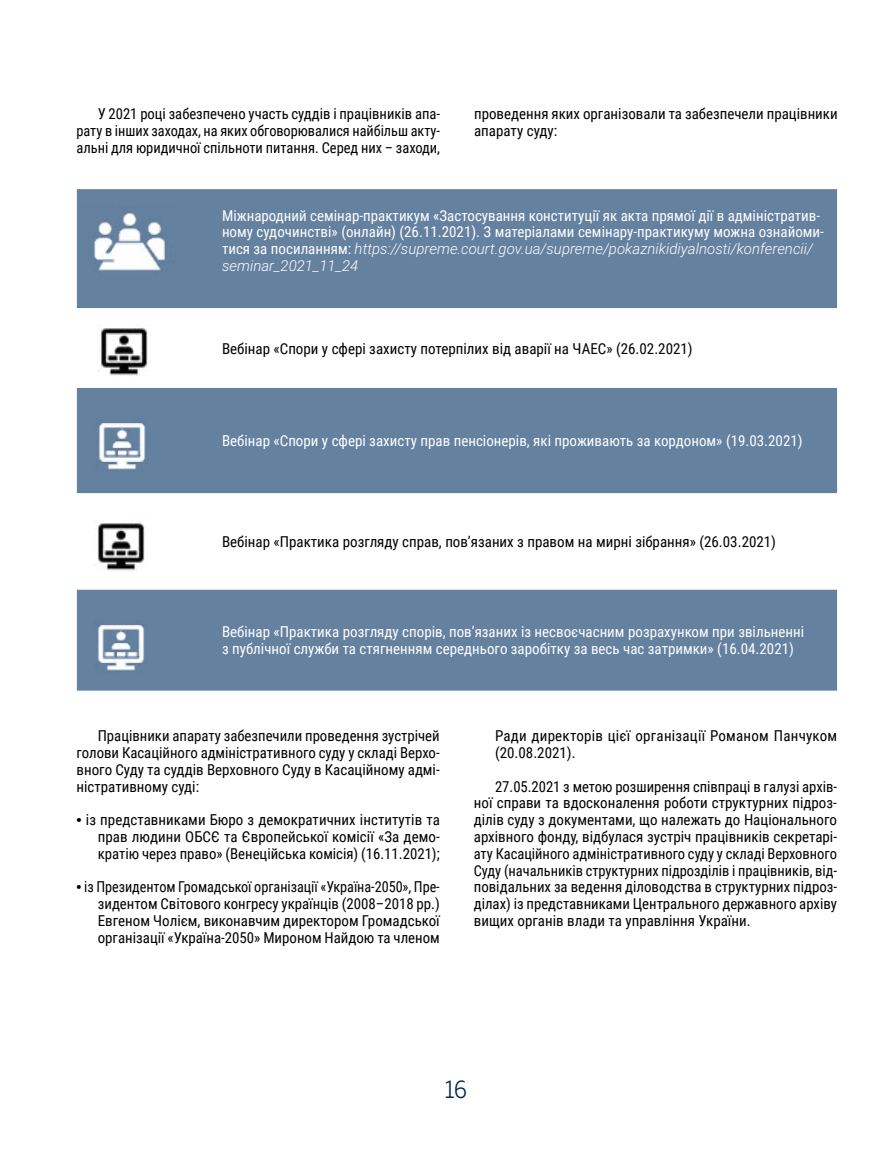
<style>
.page{position:relative;width:893px;height:1149px;background:#fff}
.page>*{position:absolute;margin:0;border:0;box-sizing:border-box;transform-origin:0 0}
.t1{font:300 25.5px "Muller Narrow";color:#002949}
.t2{font:15px/16.8px "Roboto Condensed";color:#000;text-align:justify}
.t3{font:15px/16.8px "Roboto Condensed";color:#fff}
.t4{font:15px/16.8px "Roboto Condensed";color:#000;text-align:justify;scale:.95 1}
.t5{font:italic 300 15px/16.8px "Roboto";color:#fff}
.s1{font-family:"Roboto Condensed";font-weight:400;font-style:normal}
.s2{font-family:"Times"}
</style>
<div class="page">
<svg style="left:77px;top:189px;width:760px;height:501px;fill:#6581a0"></svg>
<img style="left:98px;top:324px;width:53px;height:53px">
<img style="left:94px;top:519px;width:54px;height:53px">
<img style="left:95px;top:418px;width:53px;height:54px">
<img style="left:94px;top:620px;width:54px;height:53px">
<img style="left:81px;top:207px;width:98px;height:80px">
<p class="t2" style="left:77px;top:105px;width:365px;text-indent:21px">У 2021 році забезпечено участь суддів і працівників апа&shy;рату в інших заходах, на яких обговорювалися найбільш акту&shy;альні для юридичної спільноти питання. Серед них – заходи,</p>
<p class="t2" style="left:474px;top:105px;width:365px">проведення яких організовали та забезпечели працівники апарату суду:</p>
<p class="t3" style="left:222px;top:206px;width:603px">Міжнародний семінар-практикум «Застосування конституції як акта прямої дії в адміністратив&shy;ному судочинстві» (онлайн) (26.11.2021). З матеріалами семінару-практикуму можна ознайоми-</p>
<p class="t5" style="left:222px;top:240px;width:592px"><span class="s1">тися за посиланням:</span> https://supreme.court.gov.ua/supreme/pokaznikidiyalnosti/konferencii/ seminar_2021_11_24</p>
<p class="t2" style="left:222px;top:339px;width:472px">Вебінар «Спори у сфері захисту потерпілих від аварії на ЧАЕС» (26.02.2021)</p>
<p class="t3" style="left:222px;top:432px;width:582px">Вебінар «Спори у сфері захисту прав пенсіонерів, які проживають за кордоном» (19.03.2021)</p>
<p class="t2" style="left:222px;top:532px;width:556px">Вебінар «Практика розгляду справ, пов’язаних з правом на мирні зібрання» (26.03.2021)</p>
<p class="t3" style="left:222px;top:623px;width:584px">Вебінар «Практика розгляду спорів, пов’язаних із несвоєчасним розрахунком при звільненні з публічної служби та стягненням середнього заробітку за весь час затримки» (16.04.2021)</p>
<p class="t2" style="left:77px;top:726px;width:365px;text-indent:21px">Працівники апарату забезпечили проведення зустрічей голови Касаційного адміністративного суду у складі Верхо&shy;вного Суду та суддів Верховного Суду в Касаційному адмі&shy;ністративному суді:</p>
<p class="t2" style="left:98px;top:810px;width:344px;text-indent:-21px"><span class="s2">•</span> із представниками Бюро з демократичних інститутів та прав людини ОБСЄ та Європейської комісії «За демо&shy;кратію через право» (Венеційська комісія) (16.11.2021);</p>
<p class="t4" style="left:98px;top:877px;width:362px;text-indent:-21px"><span class="s2">•</span> із Президентом Громадської організації «Україна-2050», Пре&shy;зидентом Світового конгресу українців (2008–2018 рр.)<br>Евгеном Чолієм, виконавчим директором Громадської організації «Україна-2050» Мироном Найдою та членом</p>
<p class="t2" style="left:495px;top:726px;width:344px">Ради директорів цієї організації Романом Панчуком (20.08.2021).</p>
<p class="t2" style="left:474px;top:777px;width:365px;text-indent:21px">27.05.2021 з метою розширення співпраці в галузі архів&shy;ної справи та вдосконалення роботи структурних підроз&shy;ділів суду з документами, що належать до Національного архівного фонду, відбулася зустріч працівників секретарі&shy;ату Касаційного адміністративного суду у складі Верховного Суду (начальників структурних підрозділів і працівників, від&shy;повідальних за ведення діловодства в структурних підроз&shy;ділах) із представниками Центрального державного архіву вищих органів влади та управління України.</p>
<h1 class="t1" style="left:445px;top:1072px;width:23px">16</h1>
</div>
